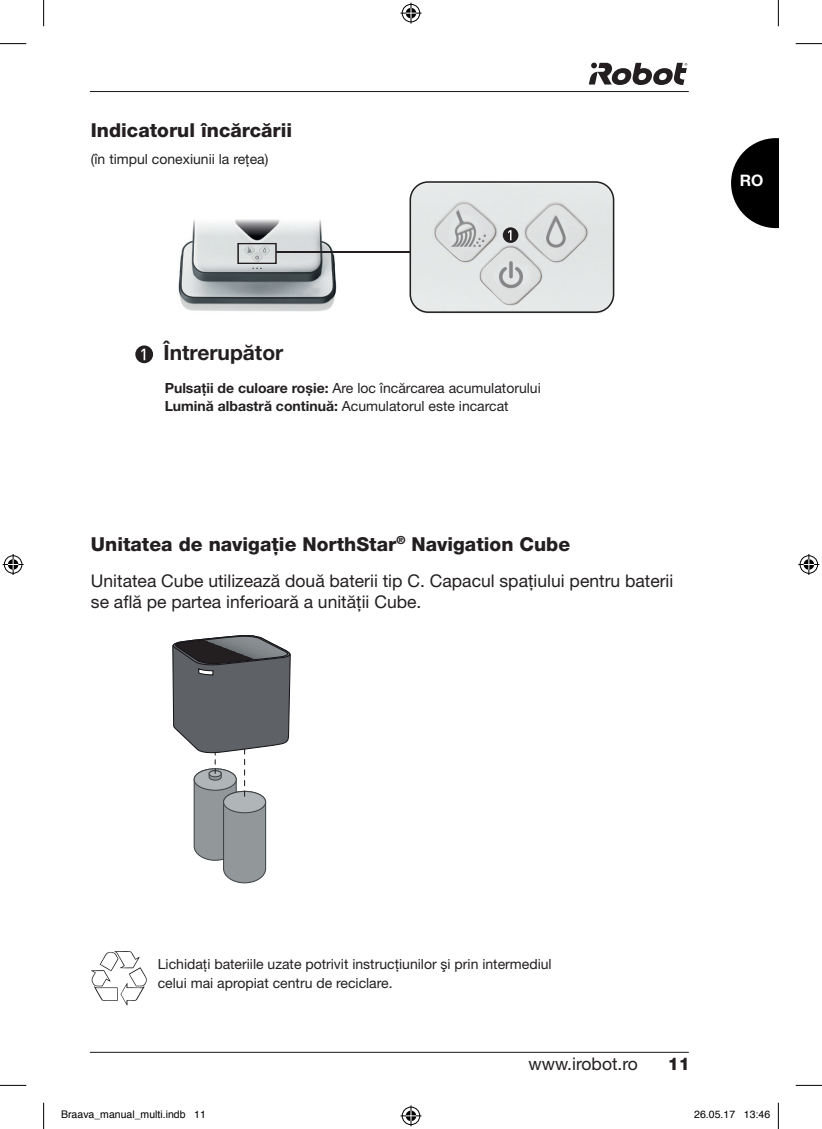
<style>
.page{position:relative;width:822px;height:1129px;background:#fff}
.page>*{position:absolute;margin:0;border:0;box-sizing:border-box;transform-origin:0 0}
.t1{font:700 21px "Helvetica Neue LT Pro";color:#231f20}
.t2{font:800 19.25px "Helvetica Neue LT Pro";color:#231f20}
.t3{font:17.5px/21px "Helvetica Neue LT Pro";color:#231f20}
.t4{font:800 17.5px "Helvetica Neue LT Pro";color:#231f20}
.t5{font:700 15.75px "Helvetica Neue";color:#fff}
.t6{font:14px/19.2px "Helvetica Neue LT Pro";color:#231f20}
.t7{font:10.5px "Helvetica";color:#000}
.s1{font-weight:700}
</style>
<div class="page">
<hr style="left:90px;top:1052px;width:598px;height:1px;background:#17151a">
<hr style="left:90px;top:91px;width:598px;height:1px;background:#17151a">
<svg style="left:731px;top:138px;width:47px;height:90px"></svg>
<svg style="left:588px;top:63px;width:99px;height:22px"></svg>
<img style="left:178px;top:219px;width:172px;height:93px">
<svg style="left:172px;top:635px;width:119px;height:249px"></svg>
<svg style="left:91px;top:951px;width:56px;height:54px"></svg>
<svg style="left:237px;top:243px;width:40px;height:21px"></svg>
<hr style="left:276px;top:251px;width:134px;height:1px;background:#231f20">
<svg style="left:409px;top:181px;width:205px;height:132px;background:#d6d9d9"></svg>
<svg style="left:135px;top:345px;width:18px;height:18px"></svg>
<svg style="left:141px;top:349px;width:4px;height:11px"></svg>
<svg style="left:0;top:43px;width:26px;height:1px"></svg>
<svg style="left:795px;top:43px;width:26px;height:1px"></svg>
<svg style="left:0;top:1085px;width:26px;height:1px"></svg>
<svg style="left:795px;top:1085px;width:26px;height:1px"></svg>
<svg style="left:43px;top:0;width:1px;height:26px"></svg>
<svg style="left:43px;top:1103px;width:1px;height:26px"></svg>
<svg style="left:777px;top:0;width:1px;height:26px"></svg>
<svg style="left:777px;top:1103px;width:1px;height:26px"></svg>
<svg style="left:400px;top:3px;width:21px;height:21px"></svg>
<svg style="left:400px;top:1105px;width:21px;height:21px"></svg>
<svg style="left:3px;top:554px;width:21px;height:21px"></svg>
<svg style="left:798px;top:554px;width:21px;height:21px"></svg>
<h2 class="t2" style="left:91px;top:119px;width:203px">Indicatorul încărcării</h2>
<p class="t6" style="left:91px;top:149px;width:179px">(în timpul conexiunii la reţea)</p>
<h1 class="t1" style="left:163px;top:339px;width:121px">Întrerupător</h1>
<p class="t6" style="left:165px;top:379px;width:377px;line-height:17.5px"><span class="s1">Pulsaţii de culoare roșie:</span> Are loc încărcarea acumulatorului<br><span class="s1">Lumină albastră continuă:</span> Acumulatorul este incarcat</p>
<h2 class="t2" style="left:91px;top:532px;width:480px">Unitatea de navigaţie NorthStar<sup>®</sup> Navigation Cube</h2>
<p class="t3" style="left:91px;top:570px;width:584px">Unitatea Cube utilizează două baterii tip C. Capacul spaţiului pentru baterii se află pe partea inferioară a unităţii Cube.</p>
<p class="t5" style="left:739px;top:168px;width:25px">RO</p>
<p class="t6" style="left:158px;top:954px;width:395px">Lichidaţi bateriile uzate potrivit instrucţiunilor şi prin intermediul celui mai apropiat centru de reciclare.</p>
<p class="t3" style="left:528px;top:1053px;width:111px">www.irobot.ro</p>
<p class="t4" style="left:667px;top:1053px;width:24px">11</p>
<p class="t7" style="left:61px;top:1107px;width:146px">Braava_manual_multi.indb 11</p>
<p class="t7" style="left:694px;top:1107px;width:77px">26.05.17 13:46</p>
</div>
